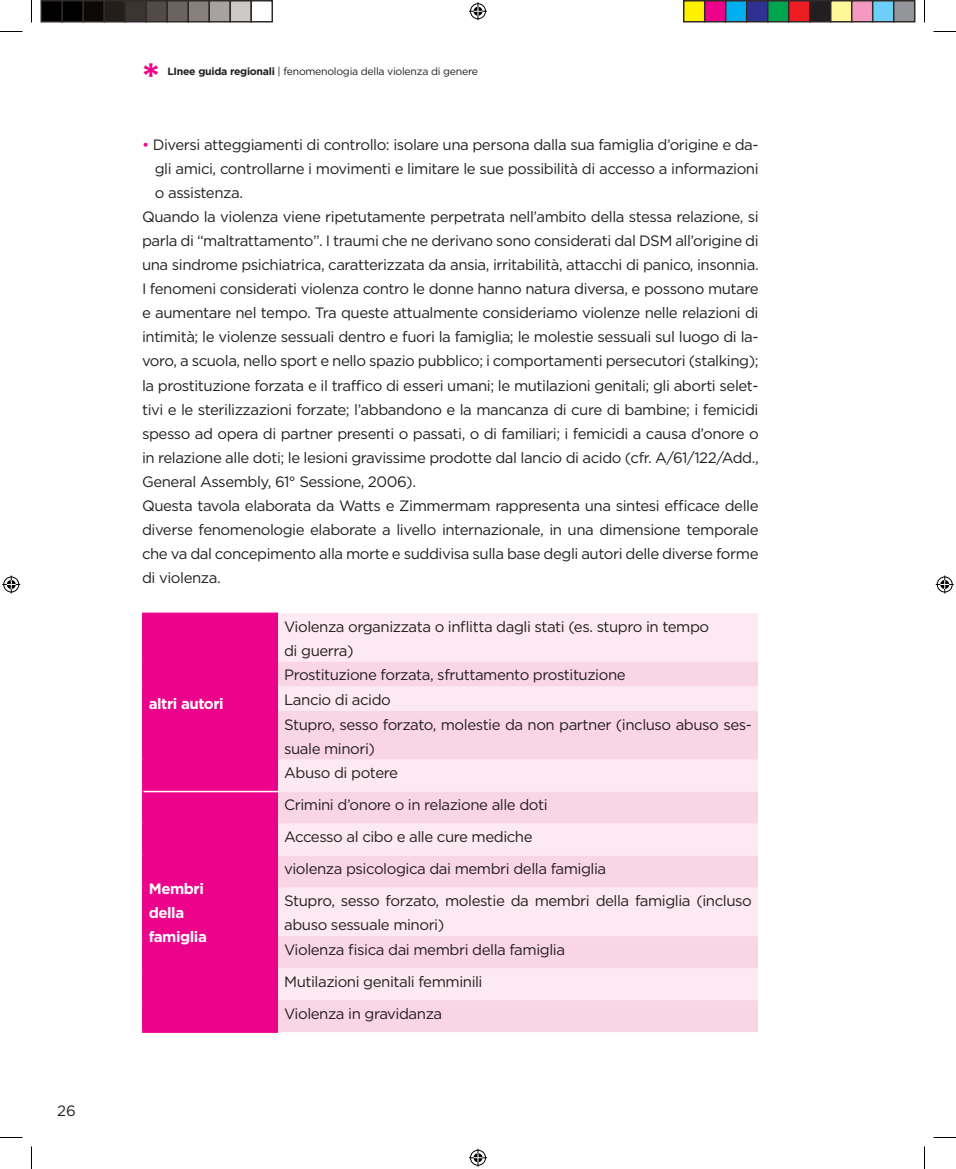
<style>
.page{position:relative;width:956px;height:1169px;background:#fff}
.page>*{position:absolute;margin:0;border:0;box-sizing:border-box;transform-origin:0 0}
.t1{font:700 40.8px "Gotham";color:#ed028c;scale:1.08 1}
.t2{font:15px/24px "Gotham";letter-spacing:-.03em;color:#231f20;text-align:justify}
.t3{font:700 15px "Gotham";letter-spacing:-.03em;color:#fff}
.t4{font:10.5px "Gotham";letter-spacing:-.025em;color:#231f20}
.s1{font-weight:700}
.s2{color:#ed028c}
</style>
<div class="page">
<div style="left:144px;top:614px;width:134px;height:417px;background:#ed028c"></div>
<div style="left:278px;top:613px;width:480px;height:49px;background:#fce9f1"></div>
<svg style="left:278px;top:662px;width:480px;height:370px;background:#fadeea"></svg>
<hr style="left:142px;top:612px;width:136px;height:2px;background:#ed028c">
<hr style="left:142px;top:614px;width:2px;height:48px;background:#ed028c">
<hr style="left:142px;top:662px;width:2px;height:24px;background:#ed028c">
<hr style="left:142px;top:686px;width:2px;height:25px;background:#ed028c">
<hr style="left:142px;top:711px;width:2px;height:48px;background:#ed028c">
<hr style="left:142px;top:759px;width:2px;height:32px;background:#ed028c">
<hr style="left:142px;top:791px;width:2px;height:32px;background:#ed028c">
<hr style="left:142px;top:823px;width:2px;height:32px;background:#ed028c">
<hr style="left:142px;top:855px;width:2px;height:32px;background:#ed028c">
<hr style="left:142px;top:887px;width:2px;height:49px;background:#ed028c">
<hr style="left:142px;top:936px;width:2px;height:32px;background:#ed028c">
<hr style="left:142px;top:968px;width:2px;height:32px;background:#ed028c">
<hr style="left:142px;top:1000px;width:2px;height:31px;background:#ed028c">
<hr style="left:142px;top:1031px;width:136px;height:1px;background:#ed028c">
<hr style="left:144px;top:790px;width:134px;height:2px;background:#fff">
<svg style="left:0;top:31px;width:22px;height:1px"></svg>
<svg style="left:933px;top:31px;width:23px;height:1px"></svg>
<svg style="left:0;top:1137px;width:22px;height:1px"></svg>
<svg style="left:933px;top:1137px;width:23px;height:1px"></svg>
<svg style="left:31px;top:0;width:1px;height:23px"></svg>
<svg style="left:31px;top:1146px;width:1px;height:23px"></svg>
<svg style="left:924px;top:0;width:1px;height:23px"></svg>
<svg style="left:924px;top:1146px;width:1px;height:23px"></svg>
<svg style="left:469px;top:2px;width:18px;height:18px"></svg>
<svg style="left:469px;top:1148px;width:18px;height:18px"></svg>
<svg style="left:2px;top:575px;width:18px;height:18px"></svg>
<svg style="left:936px;top:575px;width:18px;height:18px"></svg>
<div style="left:41px;top:1px;width:21px;height:21px;background:#000"></div>
<div style="left:40px;top:0;width:23px;height:23px;border:2px solid #302a28"></div>
<div style="left:62px;top:1px;width:21px;height:21px;background:#000"></div>
<div style="left:62px;top:0;width:22px;height:23px;border:2px solid #302a28"></div>
<div style="left:83px;top:1px;width:21px;height:21px;background:#0c0806"></div>
<div style="left:82px;top:0;width:23px;height:23px;border:2px solid #302a28"></div>
<div style="left:104px;top:1px;width:21px;height:21px;background:#241e1b"></div>
<div style="left:104px;top:0;width:22px;height:23px;border:2px solid #302a28"></div>
<div style="left:125px;top:1px;width:21px;height:21px;background:#3b3532"></div>
<div style="left:124px;top:0;width:23px;height:23px;border:2px solid #302a28"></div>
<div style="left:146px;top:1px;width:21px;height:21px;background:#524a47"></div>
<div style="left:146px;top:0;width:22px;height:23px;border:2px solid #302a28"></div>
<div style="left:167px;top:1px;width:21px;height:21px;background:#6b6360"></div>
<div style="left:166px;top:0;width:23px;height:23px;border:2px solid #302a28"></div>
<div style="left:188px;top:1px;width:21px;height:21px;background:#867f7c"></div>
<div style="left:188px;top:0;width:22px;height:23px;border:2px solid #302a28"></div>
<div style="left:209px;top:1px;width:21px;height:21px;background:#a7a2a0"></div>
<div style="left:208px;top:0;width:23px;height:23px;border:2px solid #302a28"></div>
<div style="left:230px;top:1px;width:21px;height:21px;background:#cdc9c8"></div>
<div style="left:230px;top:0;width:22px;height:23px;border:2px solid #302a28"></div>
<div style="left:250px;top:0;width:23px;height:23px;border:2px solid #302a28"></div>
<div style="left:684px;top:1px;width:21px;height:21px;background:#fff101"></div>
<div style="left:683px;top:0;width:22px;height:23px;border:2px solid #302a28"></div>
<div style="left:705px;top:1px;width:21px;height:21px;background:#ed028c"></div>
<div style="left:704px;top:0;width:22px;height:23px;border:2px solid #302a28"></div>
<div style="left:726px;top:1px;width:21px;height:21px;background:#00aeef"></div>
<div style="left:725px;top:0;width:22px;height:23px;border:2px solid #302a28"></div>
<div style="left:747px;top:1px;width:21px;height:21px;background:#2e3092"></div>
<div style="left:746px;top:0;width:22px;height:23px;border:2px solid #302a28"></div>
<div style="left:768px;top:1px;width:21px;height:21px;background:#00a54f"></div>
<div style="left:767px;top:0;width:22px;height:23px;border:2px solid #302a28"></div>
<div style="left:789px;top:1px;width:21px;height:21px;background:#ee1d23"></div>
<div style="left:788px;top:0;width:22px;height:23px;border:2px solid #302a28"></div>
<div style="left:810px;top:1px;width:21px;height:21px;background:#231f20"></div>
<div style="left:809px;top:0;width:22px;height:23px;border:2px solid #302a28"></div>
<div style="left:831px;top:1px;width:21px;height:21px;background:#fff79a"></div>
<div style="left:830px;top:0;width:22px;height:23px;border:2px solid #302a28"></div>
<div style="left:852px;top:1px;width:21px;height:21px;background:#f499c2"></div>
<div style="left:851px;top:0;width:22px;height:23px;border:2px solid #302a28"></div>
<div style="left:873px;top:1px;width:21px;height:21px;background:#6bcff6"></div>
<div style="left:872px;top:0;width:22px;height:23px;border:2px solid #302a28"></div>
<div style="left:894px;top:1px;width:21px;height:21px;background:#939598"></div>
<div style="left:893px;top:0;width:22px;height:23px;border:2px solid #302a28"></div>
<p class="t2" style="left:57px;top:1098px;width:20px">26</p>
<p class="t1" style="left:142px;top:54px;width:19px">*</p>
<p class="t4" style="left:167px;top:66px;width:312px"><span class="s1">LInee guida regionali</span> | fenomenologia della violenza di genere</p>
<p class="t2" style="left:155px;top:133px;width:605px;text-indent:-13px"><span class="s2">•</span> Diversi atteggiamenti di controllo: isolare una persona dalla sua famiglia d’origine e da&shy;gli amici, controllarne i movimenti e limitare le sue possibilità di accesso a informazioni o assistenza.</p>
<p class="t2" style="left:142px;top:205px;width:618px">Quando la violenza viene ripetutamente perpetrata nell’ambito della stessa relazione, si parla di “maltrattamento”. I traumi che ne derivano sono considerati dal DSM all’origine di una sindrome psichiatrica, caratterizzata da ansia, irritabilità, attacchi di panico, insonnia.</p>
<p class="t2" style="left:142px;top:277px;width:618px">I fenomeni considerati violenza contro le donne hanno natura diversa, e possono mutare e aumentare nel tempo. Tra queste attualmente consideriamo violenze nelle relazioni di intimità; le violenze sessuali dentro e fuori la famiglia; le molestie sessuali sul luogo di la&shy;voro, a scuola, nello sport e nello spazio pubblico; i comportamenti persecutori (stalking); la prostituzione forzata e il traffico di esseri umani; le mutilazioni genitali; gli aborti selet&shy;tivi e le sterilizzazioni forzate; l’abbandono e la mancanza di cure di bambine; i femicidi spesso ad opera di partner presenti o passati, o di familiari; i femicidi a causa d’onore o in relazione alle doti; le lesioni gravissime prodotte dal lancio di acido (cfr. A/61/122/Add., General Assembly, 61° Sessione, 2006).</p>
<p class="t2" style="left:142px;top:493px;width:618px">Questa tavola elaborata da Watts e Zimmermam rappresenta una sintesi efficace delle diverse fenomenologie elaborate a livello internazionale, in una dimensione temporale che va dal concepimento alla morte e suddivisa sulla base degli autori delle diverse forme di violenza.</p>
<p class="t3" style="left:149px;top:694px;width:76px">altri autori</p>
<p class="t3" style="left:149px;top:880px;width:57px">Membri</p>
<p class="t3" style="left:149px;top:904px;width:37px">della</p>
<p class="t3" style="left:149px;top:928px;width:60px">famiglia</p>
<p class="t2" style="left:284px;top:614px;width:427px">Violenza organizzata o inflitta dagli stati (es. stupro in tempo</p>
<p class="t2" style="left:284px;top:638px;width:71px">di guerra)</p>
<p class="t2" style="left:284px;top:663px;width:343px">Prostituzione forzata, sfruttamento prostituzione</p>
<p class="t2" style="left:284px;top:687px;width:108px">Lancio di acido</p>
<p class="t2" style="left:284px;top:712px;width:469px">Stupro, sesso forzato, molestie da non partner (incluso abuso ses&shy;suale minori)</p>
<p class="t2" style="left:284px;top:760px;width:115px">Abuso di potere</p>
<p class="t2" style="left:284px;top:792px;width:265px">Crimini d’onore o in relazione alle doti</p>
<p class="t2" style="left:284px;top:824px;width:250px">Accesso al cibo e alle cure mediche</p>
<p class="t2" style="left:284px;top:856px;width:324px">violenza psicologica dai membri della famiglia</p>
<p class="t2" style="left:284px;top:888px;width:469px">Stupro, sesso forzato, molestie da membri della famiglia (incluso abuso sessuale minori)</p>
<p class="t2" style="left:284px;top:937px;width:282px">Violenza fisica dai membri della famiglia</p>
<p class="t2" style="left:284px;top:969px;width:200px">Mutilazioni genitali femminili</p>
<p class="t2" style="left:284px;top:1001px;width:160px">Violenza in gravidanza</p>
</div>
